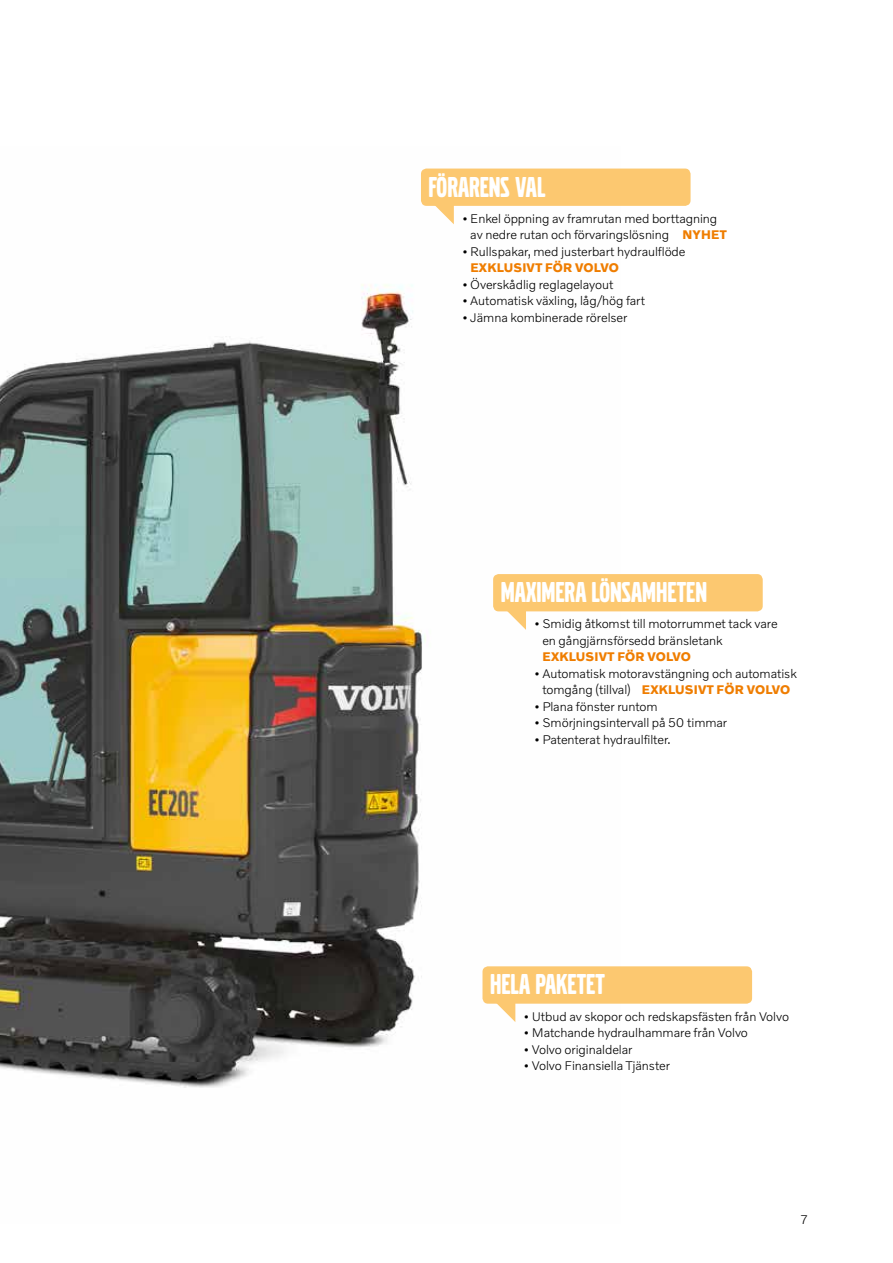
<style>
.page{position:relative;width:893px;height:1263px;background:#fff}
.page>*{position:absolute;margin:0;border:0;box-sizing:border-box;transform-origin:0 0}
.t1{font:30px "Volvo Broad Pro";color:#fff}
.t2{font:300 12.75px/16.5px "Volvo Novum";letter-spacing:-.005em;color:#000}
.t3{font:700 12.75px "Volvo Novum";letter-spacing:.015em;color:#ef7d00}
.s1{font-weight:700;color:#ef7d00}
</style>
<div class="page">
<img style="left:0;top:168px;width:620px;height:920px">
<div style="left:421px;top:169px;width:270px;height:37px;background:#fcc870;border-radius:6px"></div>
<svg style="left:434px;top:205px;width:20px;height:19px"></svg>
<div style="left:482px;top:966px;width:270px;height:38px;background:#fcc870;border-radius:6px"></div>
<svg style="left:496px;top:1003px;width:19px;height:19px"></svg>
<div style="left:493px;top:574px;width:270px;height:37px;background:#fcc870;border-radius:6px"></div>
<svg style="left:506px;top:611px;width:20px;height:19px"></svg>
<h1 class="t1" style="left:428px;top:173px;width:118px">FÖRARENS VAL</h1>
<p class="t2" style="left:470px;top:210px;width:258px;text-indent:-8px">• Enkel öppning av framrutan med borttagning av nedre rutan och förvaringslösning <span class="s1">NYHET</span></p>
<p class="t2" style="left:462px;top:243px;width:225px">• Rullspakar, med justerbart hydraulflöde</p>
<p class="t3" style="left:470px;top:260px;width:150px">EXKLUSIVT FÖR VOLVO</p>
<p class="t2" style="left:462px;top:276px;width:153px">• Överskådlig reglagelayout</p>
<p class="t2" style="left:462px;top:292px;width:184px">• Automatisk växling, låg/hög fart</p>
<p class="t2" style="left:462px;top:309px;width:166px">• Jämna kombinerade rörelser</p>
<h1 class="t1" style="left:501px;top:578px;width:208px">MAXIMERA LÖNSAMHETEN</h1>
<p class="t2" style="left:542px;top:615px;width:237px;text-indent:-8px">• Smidig åtkomst till motorrummet tack vare en gångjärnsförsedd bränsletank</p>
<p class="t3" style="left:542px;top:649px;width:150px">EXKLUSIVT FÖR VOLVO</p>
<p class="t2" style="left:534px;top:665px;width:264px;text-align:center">• Automatisk motoravstängning och automatisk tomgång (tillval) <span class="s1">EXKLUSIVT FÖR VOLVO</span></p>
<p class="t2" style="left:534px;top:698px;width:125px">• Plana fönster runtom</p>
<p class="t2" style="left:534px;top:714px;width:194px">• Smörjningsintervall på 50 timmar</p>
<p class="t2" style="left:534px;top:731px;width:138px">• Patenterat hydraulfilter.</p>
<h1 class="t1" style="left:490px;top:970px;width:116px">HELA PAKETET</h1>
<p class="t2" style="left:524px;top:1008px;width:267px">• Utbud av skopor och redskapsfästen från Volvo</p>
<p class="t2" style="left:524px;top:1024px;width:226px">• Matchande hydraulhammare från Volvo</p>
<p class="t2" style="left:524px;top:1040px;width:110px">• Volvo originaldelar</p>
<p class="t2" style="left:524px;top:1057px;width:148px">• Volvo Finansiella Tjänster</p>
<p class="t2" style="left:800px;top:1210px;width:9px">7</p>
</div>
